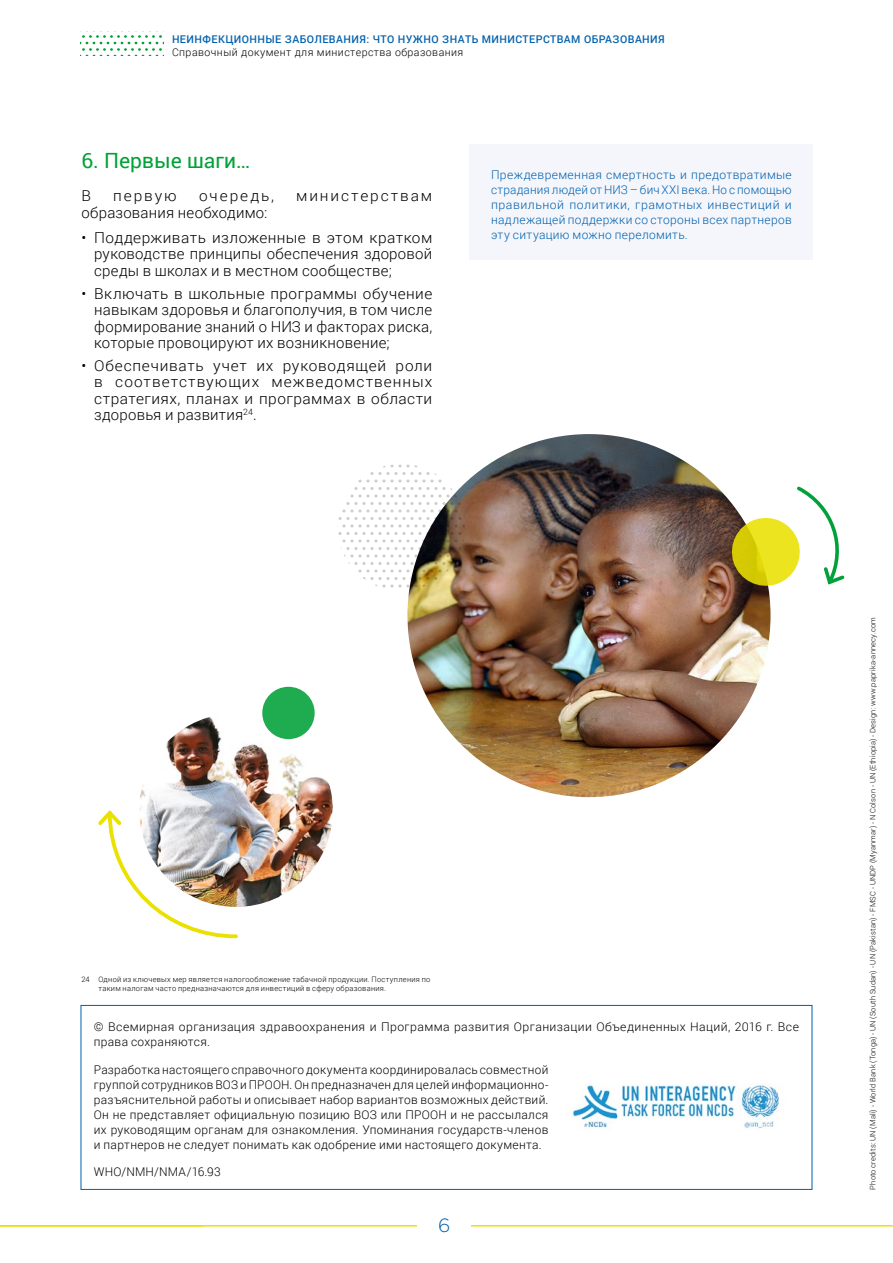
<style>
.page{position:relative;width:893px;height:1263px;background:#fff}
.page>*{position:absolute;margin:0;border:0;box-sizing:border-box;transform-origin:0 0}
.Titre{font:21px "Roboto";color:#00a138}
.t1{font:300 19.2px "Gotham";color:#0060ad}
.Body{font:300 15px/16.5px "Roboto";letter-spacing:.02em;color:#000;text-align:justify}
.Body-2{font:300 15px "Roboto";letter-spacing:.125em;color:#000}
.Citation{font:300 12px/15px "Roboto";letter-spacing:.03em;color:#000}
.Citation-2{font:300 12px/15px "Roboto";letter-spacing:.025em;color:#0060ad;text-align:justify}
.Citation-3{font:300 12px "Roboto";letter-spacing:.01em;color:#000}
.t2{font:500 10.65px "Roboto";letter-spacing:.04em;color:#0060ad}
.t3{font:300 10.65px "Roboto";letter-spacing:.04em;color:#000}
.Footnote{font:300 7.5px/9px "Roboto";letter-spacing:.03em;color:#000}
</style>
<div class="page">
<hr style="left:0;top:1225px;width:421px;height:1px;background:#eae100">
<hr style="left:463px;top:1225px;width:430px;height:1px;background:#eae100">
<div style="left:418px;top:1216px;width:53px;height:19px;background:#fff"></div>
<img style="left:407px;top:434px;width:363px;height:363px;border-radius:181px">
<svg style="left:338px;top:464px;width:127px;height:127px"></svg>
<svg style="left:728px;top:486px;width:117px;height:246px"></svg>
<img style="left:139px;top:713px;width:194px;height:194px;border-radius:97px">
<div style="left:262px;top:687px;width:53px;height:52px;background:#1fac50;border-radius:50%"></div>
<img style="left:98px;top:807px;width:142px;height:132px">
<div style="left:81px;top:1005px;width:731px;height:184px;border:1px solid #0060ad"></div>
<img style="left:572px;top:1084px;width:208px;height:45px">
<div style="left:470px;top:145px;width:343px;height:115px;background:#f4f6fc"></div>
<svg style="left:81px;top:35px;width:83px;height:21px"></svg>
<p class="t2" style="left:172px;top:32px;width:494px">НЕИНФЕКЦИОННЫЕ ЗАБОЛЕВАНИЯ: ЧТО НУЖНО ЗНАТЬ МИНИСТЕРСТВАМ ОБРАЗОВАНИЯ</p>
<p class="t3" style="left:172px;top:45px;width:293px">Справочный документ для министерства образования</p>
<p class="Titre" style="left:81px;top:145px;width:170px">6. Первые шаги…</p>
<p class="Body" style="left:81px;top:187px;width:11px">В</p>
<p class="Body" style="left:113px;top:187px;width:65px">первую</p>
<p class="Body-2" style="left:199px;top:185px;width:77px">очередь,</p>
<p class="Body-2" style="left:296px;top:185px;width:137px">министерствам</p>
<p class="Body" style="left:81px;top:204px;width:187px">образования необходимо:</p>
<p class="Body" style="left:94px;top:229px;width:340px;text-indent:-13px">• Поддерживать изложенные в этом кратком руководстве принципы обеспечения здоровой среды в школах и в местном сообществе;</p>
<p class="Body" style="left:94px;top:284px;width:340px;text-indent:-13px">• Включать в школьные программы обучение навыкам здоровья и благополучия, в том числе формирование знаний о НИЗ и факторах риска, которые провоцируют их возникновение;</p>
<p class="Body" style="left:94px;top:357px;width:340px;text-indent:-13px">• Обеспечивать учет их руководящей роли в соответствующих межведомственных стратегиях, планах и программах в области здоровья и развития<sup>24</sup>.</p>
<p class="Citation-2" style="left:491px;top:166px;width:302px">Преждевременная смертность и предотвратимые страдания людей от НИЗ – бич XXI века. Но с помощью правильной политики, грамотных инвестиций и надлежащей поддержки со стороны всех партнеров эту ситуацию можно переломить.</p>
<p class="Footnote" style="left:98px;top:974px;width:333px;text-indent:-17px">24 Одной из ключевых мер является налогообложение табачной продукции. Поступления по таким налогам часто предназначаются для инвестиций в сферу образования.</p>
<p class="Citation" style="left:94px;top:1019px;width:707px">© Всемирная организация здравоохранения и Программа развития Организации Объединенных Наций, 2016 г. Все права сохраняются.</p>
<p class="Citation" style="left:94px;top:1061px;width:456px;text-align:justify">Разработка настоящего справочного документа координировалась совместной группой сотрудников ВОЗ и ПРООН. Он предназначен для целей информационно&shy;разъяснительной работы и описывает набор вариантов возможных действий.<br>Он не представляет официальную позицию ВОЗ или ПРООН и не рассылался их руководящим органам для ознакомления. Упоминания государств-членов и партнеров не следует понимать как одобрение ими настоящего документа.</p>
<p class="Citation-3" style="left:94px;top:1164px;width:128px">WHO/NMH/NMA/16.93</p>
<p class="t1" style="left:438px;top:1212px;width:14px">6</p>
<p class="Footnote" style="left:868px;top:1189px;width:574px;rotate:-90deg">Photo credits: UN (Mali) - World Bank (Tonga) - UN (South Sudan) - UN (Pakistan) - FMSC - UNDP (Myanmar) - N Colson - UN (Ethiopia) - Design: www.paprika-annecy.com</p>
</div>
